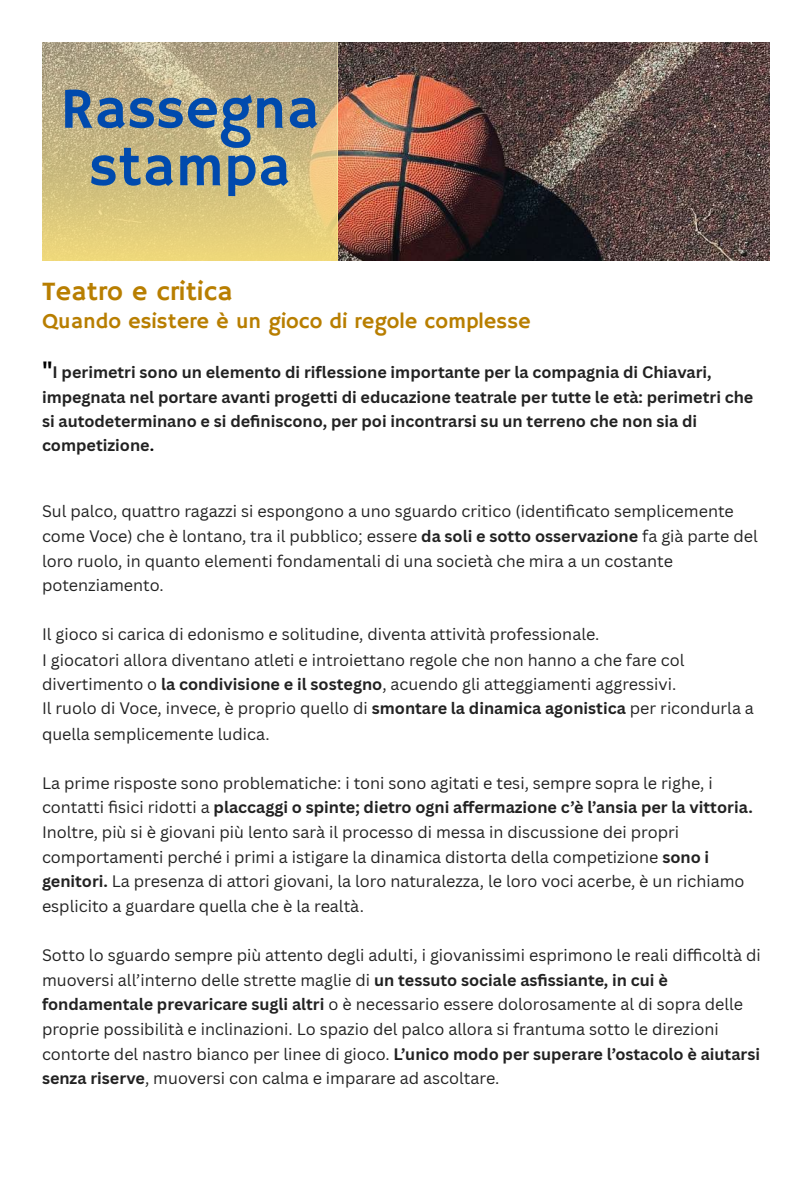
<style>
.page{position:relative;width:810px;height:1181px;background:#fff}
.page>*{position:absolute;margin:0;border:0;box-sizing:border-box;transform-origin:0 0}
.t1{font:57.6px/57.4px "Hammersmith One";color:#004aad;text-align:center}
.t2{font:27px "Hammersmith One";color:#b87e00}
.t3{font:21.6px "Hammersmith One";color:#b87e00}
.t4{font:16.2px/24.6px "Canva Sans";color:#222}
.t5{font:700 16.2px/24.6px "Canva Sans";color:#222}
.s1{font-size:22.95px;color:#000}
.s2{color:#000}
.s3{font-weight:700}
</style>
<div class="page">
<img style="left:337px;top:42px;width:432px;height:218px">
<svg style="left:42px;top:42px;width:295px;height:218px;background:#cdbc83"></svg>
<h1 class="t1" style="left:60px;top:83px;width:261px">Rassegna stampa</h1>
<h2 class="t2" style="left:42px;top:275px;width:192px">Teatro e critica</h2>
<h3 class="t3" style="left:42px;top:309px;width:490px">Quando esistere è un gioco di regole complesse</h3>
<p class="t5" style="left:42px;top:359px;width:713px"><span class="s1">"</span>I perimetri sono un elemento di riflessione importante per la compagnia di Chiavari, impegnata nel portare avanti progetti di educazione teatrale per tutte le età: perimetri che si autodeterminano e si defi niscono, per poi incontrarsi su un terreno che non sia di competizione<span class="s2">.</span></p>
<p class="t4" style="left:42px;top:498px;width:717px">Sul palco, quattro ragazzi si espongono a uno sguardo critico (identifi cato semplicemente come Voce) che è lontano, tra il pubblico; essere <span class="s3">da soli e sotto osservazione</span> fa già parte del loro ruolo, in quanto elementi fondamentali di una società che mira a un costante potenziamento.</p>
<p class="t4" style="left:42px;top:622px;width:713px">Il gioco si carica di edonismo e solitudine, diventa attività professionale.<br>I giocatori allora diventano atleti e introiettano regole che non hanno a che fare col divertimento o <span class="s3">la condivisione e il sostegno</span>, acuendo gli atteggiamenti aggressivi.<br>Il ruolo di Voce, invece, è proprio quello di <span class="s3">smontare la dinamica agonistica</span> per ricondurla a quella semplicemente ludica.</p>
<p class="t4" style="left:42px;top:770px;width:712px">La prime risposte sono problematiche: i toni sono agitati e tesi, sempre sopra le righe, i contatti fi sici ridotti a <span class="s3">placcaggi o spinte; dietro ogni affermazione c’è l’ansia per la vittoria.<br></span>Inoltre, più si è giovani più lento sarà il processo di messa in discussione dei propri comportamenti perché i primi a istigare la dinamica distorta della competizione <span class="s3">sono i genitori.</span> La presenza di attori giovani, la loro naturalezza, le loro voci acerbe, è un richiamo esplicito a guardare quella che è la realtà.</p>
<p class="t4" style="left:42px;top:942px;width:720px">Sotto lo sguardo sempre più attento degli adulti, i giovanissimi esprimono le reali diffi coltà di muoversi all’interno delle strette maglie di <span class="s3">un tessuto sociale asfissiante, in cui è fondamentale prevaricare sugli altri</span> o è necessario essere dolorosamente al di sopra delle proprie possibilità e inclinazioni. Lo spazio del palco allora si frantuma sotto le direzioni contorte del nastro bianco per linee di gioco. <span class="s3">L’unico modo per superare l’ostacolo è aiutarsi senza riserve</span>, muoversi con calma e imparare ad ascoltare.</p>
</div>
